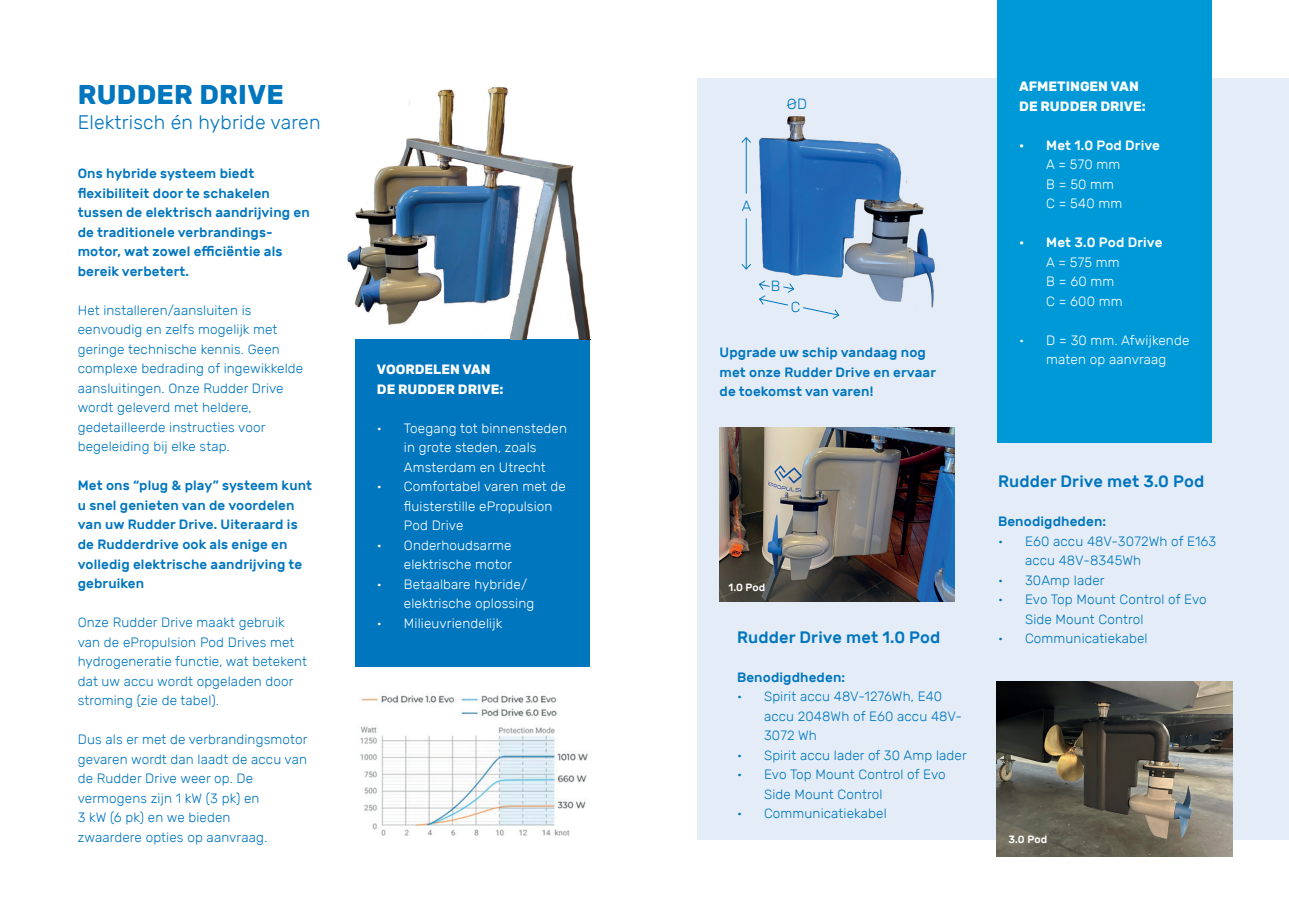
<style>
.page{position:relative;width:1289px;height:919px;background:#fff}
.page>*{position:absolute;margin:0;border:0;box-sizing:border-box;transform-origin:0 0}
.t1{font:700 27px "Rubik";letter-spacing:.01em;color:#0076be}
.t2{font:300 19.5px "Rubik";letter-spacing:.01em;color:#0076be}
.t3{font:500 16.5px "Rubik";letter-spacing:.01em;color:#0076be}
.t4{font:300 14.7px "Rubik";color:#0076be}
.t5{font:300 13.5px/19.5px "Rubik";letter-spacing:.01em;color:#0076be}
.t6{font:500 13.5px/19.5px "Rubik";letter-spacing:.01em;color:#0076be}
.t7{font:300 13.5px/19.5px "Rubik";letter-spacing:.01em;color:#fff}
.t8{font:700 13.5px/19.5px "Rubik";color:#fff}
.t9{font:500 13.5px "Rubik";letter-spacing:.01em;color:#fff}
.t10{font:500 10.5px "Rubik";letter-spacing:.005em;color:#fff}
</style>
<div class="page">
<div style="left:698px;top:79px;width:590px;height:761px;background:#e4edf7"></div>
<div style="left:355px;top:339px;width:235px;height:327px;background:#0076be"></div>
<img style="left:360px;top:695px;width:228px;height:141px">
<div style="left:997px;top:0;width:214px;height:442px;background:#0099d8"></div>
<img style="left:719px;top:427px;width:235px;height:174px">
<img style="left:347px;top:87px;width:243px;height:252px">
<img style="left:509px;top:339px;width:81px;height:1px">
<img style="left:996px;top:681px;width:235px;height:174px">
<img style="left:711px;top:78px;width:252px;height:230px">
<hr style="left:746px;top:138px;width:1px;height:55px;background:#0076be">
<svg style="left:741px;top:137px;width:10px;height:6px"></svg>
<hr style="left:746px;top:218px;width:1px;height:51px;background:#0076be">
<svg style="left:741px;top:264px;width:10px;height:5px"></svg>
<svg style="left:758px;top:280px;width:36px;height:25px"></svg>
<svg style="left:802px;top:307px;width:37px;height:12px"></svg>
<h1 class="t1" style="left:78px;top:79px;width:208px">RUDDER DRIVE</h1>
<h2 class="t2" style="left:78px;top:112px;width:244px">Elektrisch én hybride varen</h2>
<p class="t6" style="left:78px;top:164px;width:234px">Ons hybride systeem biedt flexibiliteit door te schakelen tussen de elektrisch aandrijving en de traditionele verbrandings&shy;motor, wat zowel efficiëntie als bereik verbetert.</p>
<p class="t5" style="left:78px;top:300px;width:227px">Het installeren/aansluiten is eenvoudig en zelfs mogelijk met geringe technische kennis. Geen complexe bedrading of ingewikkelde aansluitingen. Onze Rudder Drive wordt geleverd met heldere, gedetailleerde instructies voor begeleiding bij elke stap.</p>
<p class="t6" style="left:78px;top:476px;width:236px">Met ons “plug &amp; play” systeem kunt u snel genieten van de voordelen van uw Rudder Drive. Uiteraard is de Rudderdrive ook als enige en volledig elektrische aandrijving te gebruiken</p>
<p class="t5" style="left:78px;top:612px;width:231px">Onze Rudder Drive maakt gebruik van de ePropulsion Pod Drives met hydrogeneratie functie, wat betekent dat uw accu wordt opgeladen door stroming (zie de tabel).</p>
<p class="t5" style="left:78px;top:729px;width:231px">Dus als er met de verbrandingsmotor gevaren wordt dan laadt de accu van de Rudder Drive weer op. De vermogens zijn 1 kW (3 pk) en<br>3 kW (6 pk) en we bieden<br>zwaardere opties op aanvraag.</p>
<p class="t8" style="left:377px;top:359px;width:128px">VOORDELEN VAN<br>DE RUDDER DRIVE:</p>
<p class="t7" style="left:377px;top:418px;width:192px;text-align:center">• Toegang tot binnensteden in grote steden, zoals<br>Amsterdam en Utrecht</p>
<p class="t7" style="left:404px;top:476px;width:163px;text-indent:-27px">• Comfortabel varen met de fluisterstille ePropulsion<br>Pod Drive</p>
<p class="t7" style="left:377px;top:535px;width:137px;text-align:right">• Onderhoudsarme elektrische motor</p>
<p class="t7" style="left:404px;top:574px;width:132px;text-indent:-27px">• Betaalbare hybride/ elektrische oplossing</p>
<p class="t7" style="left:377px;top:613px;width:127px">• Milieuvriendelijk</p>
<p class="t4" style="left:786px;top:95px;width:22px">ØD</p>
<p class="t4" style="left:742px;top:197px;width:11px">A</p>
<p class="t4" style="left:770px;top:278px;width:11px">B</p>
<p class="t4" style="left:790px;top:299px;width:11px">C</p>
<p class="t6" style="left:719px;top:343px;width:218px">Upgrade uw schip vandaag nog met onze Rudder Drive en ervaar de toekomst van varen!</p>
<p class="t10" style="left:728px;top:582px;width:38px">1.0 Pod</p>
<p class="t3" style="left:737px;top:627px;width:205px">Rudder Drive met 1.0 Pod</p>
<p class="t6" style="left:737px;top:667px;width:110px">Benodigdheden:</p>
<p class="t5" style="left:764px;top:687px;width:200px;text-indent:-27px">• Spirit accu 48V-1276Wh, E40 accu 2048Wh of E60 accu 48V-<br>3072 Wh</p>
<p class="t5" style="left:737px;top:745px;width:231px">• Spirit accu lader of 30 Amp lader</p>
<p class="t5" style="left:764px;top:765px;width:183px;text-indent:-27px">• Evo Top Mount Control of Evo<br>Side Mount Control</p>
<p class="t5" style="left:737px;top:804px;width:151px">• Communicatiekabel</p>
<p class="t8" style="left:1019px;top:77px;width:128px">AFMETINGEN VAN<br>DE RUDDER DRIVE:</p>
<p class="t9" style="left:1019px;top:137px;width:142px">• Met 1.0 Pod Drive</p>
<p class="t7" style="left:1046px;top:155px;width:77px">A = 570 mm<br>B = 50 mm<br>C = 540 mm</p>
<p class="t9" style="left:1019px;top:235px;width:145px">• Met 3.0 Pod Drive</p>
<p class="t7" style="left:1046px;top:252px;width:78px">A = 575 mm<br>B = 60 mm<br>C = 600 mm</p>
<p class="t7" style="left:1019px;top:330px;width:172px;text-align:center">• D = 30 mm. Afwijkende maten op aanvraag</p>
<p class="t3" style="left:998px;top:472px;width:208px">Rudder Drive met 3.0 Pod</p>
<p class="t6" style="left:998px;top:512px;width:110px">Benodigdheden:</p>
<p class="t5" style="left:1025px;top:531px;width:193px;text-indent:-27px">• E60 accu 48V-3072Wh of E163 accu 48V-8345Wh</p>
<p class="t5" style="left:998px;top:570px;width:108px">• 30Amp lader</p>
<p class="t5" style="left:1025px;top:590px;width:183px;text-indent:-27px">• Evo Top Mount Control of Evo<br>Side Mount Control</p>
<p class="t5" style="left:998px;top:629px;width:151px">• Communicatiekabel</p>
<p class="t10" style="left:1008px;top:833px;width:40px">3.0 Pod</p>
</div>
